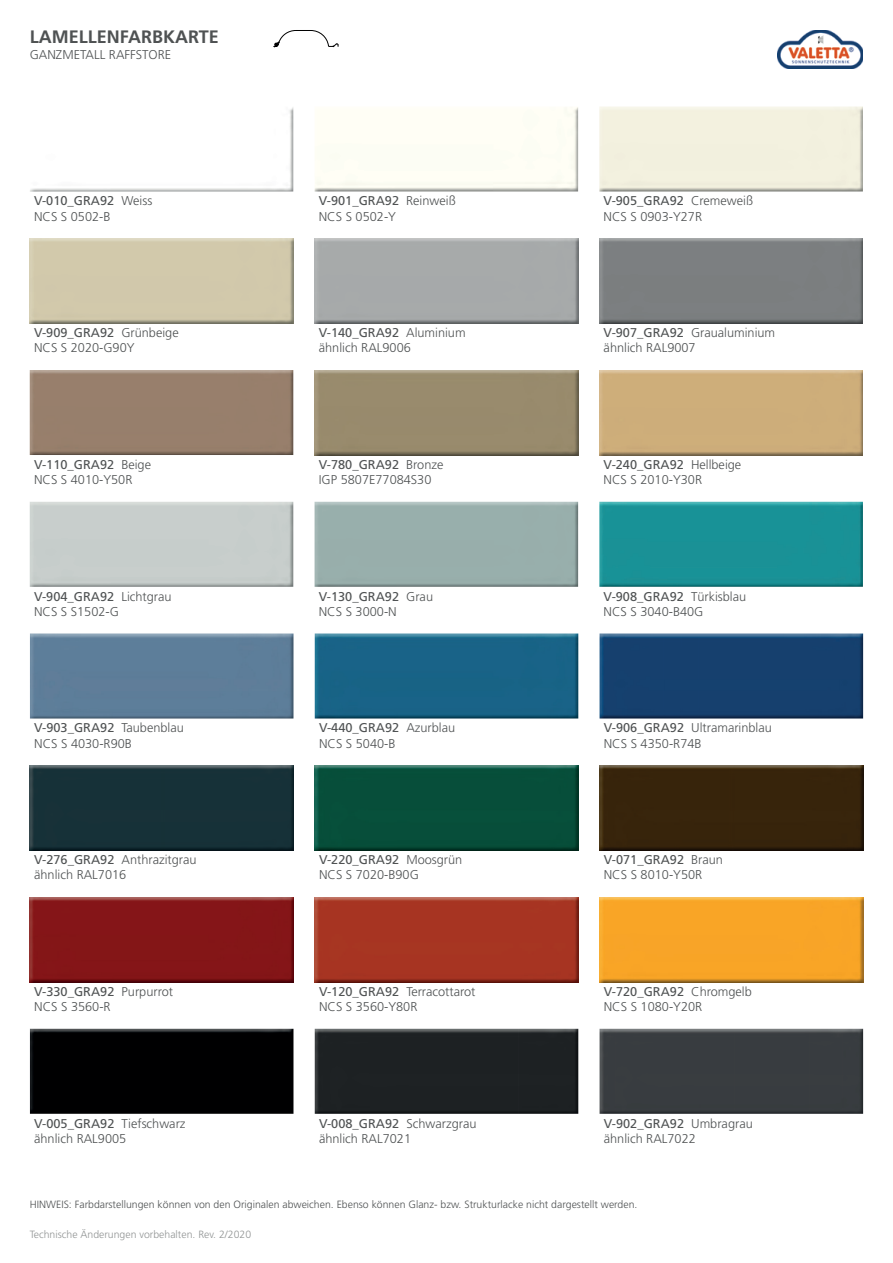
<style>
.page{position:relative;width:893px;height:1263px;background:#fff}
.page>*{position:absolute;margin:0;border:0;box-sizing:border-box;transform-origin:0 0}
.t1{font:700 18px "Frutiger";color:#4f5253}
.t2{font:300 12.75px/15.3px "Frutiger";color:#4f5253}
.t3{font:300 10.5px "Frutiger";color:#4f5253}
.t4{font:300 10.5px "Frutiger";color:#929595}
.s1{font-weight:400}
</style>
<div class="page">
<img style="left:778px;top:30px;width:85px;height:38px">
<img style="left:30px;top:107px;width:263px;height:85px">
<div style="left:315px;top:107px;width:263px;height:85px;background:#fffef5"></div>
<img style="left:599px;top:107px;width:264px;height:85px">
<img style="left:30px;top:238px;width:263px;height:85px">
<img style="left:315px;top:238px;width:263px;height:85px">
<img style="left:599px;top:238px;width:264px;height:85px">
<img style="left:30px;top:370px;width:263px;height:85px">
<img style="left:315px;top:370px;width:263px;height:85px">
<img style="left:599px;top:370px;width:264px;height:85px">
<img style="left:30px;top:502px;width:263px;height:85px">
<img style="left:315px;top:502px;width:263px;height:85px">
<img style="left:599px;top:502px;width:264px;height:85px">
<img style="left:30px;top:634px;width:263px;height:85px">
<img style="left:315px;top:634px;width:263px;height:85px">
<img style="left:599px;top:634px;width:264px;height:85px">
<img style="left:30px;top:765px;width:263px;height:85px">
<img style="left:315px;top:765px;width:263px;height:85px">
<img style="left:599px;top:765px;width:264px;height:85px">
<img style="left:30px;top:897px;width:263px;height:85px">
<img style="left:315px;top:897px;width:263px;height:85px">
<img style="left:599px;top:897px;width:264px;height:85px">
<div style="left:30px;top:1029px;width:263px;height:85px;background:#000001"></div>
<img style="left:315px;top:1029px;width:263px;height:85px">
<img style="left:599px;top:1029px;width:264px;height:85px">
<svg style="left:274px;top:30px;width:65px;height:17px"></svg>
<h1 class="t1" style="left:30px;top:30px;width:191px">LAMELLENFARBKARTE</h1>
<p class="t2" style="left:30px;top:48px;width:143px">GANZMETALL RAFFSTORE</p>
<p class="t2" style="left:34px;top:194px;width:120px"><span class="s1">V-010_GRA92</span> Weiss<br>NCS S 0502-B</p>
<p class="t2" style="left:319px;top:194px;width:138px"><span class="s1">V-901_GRA92</span> Reinweiß<br>NCS S 0502-Y</p>
<p class="t2" style="left:604px;top:194px;width:151px"><span class="s1">V-905_GRA92</span> Cremeweiß<br>NCS S 0903-Y27R</p>
<p class="t2" style="left:34px;top:326px;width:146px"><span class="s1">V-909_GRA92</span> Grünbeige<br>NCS S 2020-G90Y</p>
<p class="t2" style="left:319px;top:326px;width:148px"><span class="s1">V-140_GRA92</span> Aluminium ähnlich RAL9006</p>
<p class="t2" style="left:604px;top:326px;width:173px"><span class="s1">V-907_GRA92</span> Graualuminium ähnlich RAL9007</p>
<p class="t2" style="left:34px;top:458px;width:119px"><span class="s1">V-110_GRA92</span> Beige<br>NCS S 4010-Y50R</p>
<p class="t2" style="left:319px;top:458px;width:126px"><span class="s1">V-780_GRA92</span> Bronze<br>IGP 5807E77084S30</p>
<p class="t2" style="left:604px;top:458px;width:139px"><span class="s1">V-240_GRA92</span> Hellbeige<br>NCS S 2010-Y30R</p>
<p class="t2" style="left:34px;top:589px;width:139px"><span class="s1">V-904_GRA92</span> Lichtgrau<br>NCS S S1502-G</p>
<p class="t2" style="left:319px;top:589px;width:116px"><span class="s1">V-130_GRA92</span> Grau<br>NCS S 3000-N</p>
<p class="t2" style="left:604px;top:589px;width:144px"><span class="s1">V-908_GRA92</span> Türkisblau<br>NCS S 3040-B40G</p>
<p class="t2" style="left:34px;top:721px;width:151px"><span class="s1">V-903_GRA92</span> Taubenblau<br>NCS S 4030-R90B</p>
<p class="t2" style="left:319px;top:721px;width:138px"><span class="s1">V-440_GRA92</span> Azurblau<br>NCS S 5040-B</p>
<p class="t2" style="left:604px;top:721px;width:170px"><span class="s1">V-906_GRA92</span> Ultramarinblau<br>NCS S 4350-R74B</p>
<p class="t2" style="left:34px;top:853px;width:164px"><span class="s1">V-276_GRA92</span> Anthrazitgrau ähnlich RAL7016</p>
<p class="t2" style="left:319px;top:853px;width:145px"><span class="s1">V-220_GRA92</span> Moosgrün<br>NCS S 7020-B90G</p>
<p class="t2" style="left:604px;top:853px;width:121px"><span class="s1">V-071_GRA92</span> Braun<br>NCS S 8010-Y50R</p>
<p class="t2" style="left:34px;top:985px;width:140px"><span class="s1">V-330_GRA92</span> Purpurrot<br>NCS S 3560-R</p>
<p class="t2" style="left:319px;top:985px;width:158px"><span class="s1">V-120_GRA92</span> Terracottarot<br>NCS S 3560-Y80R</p>
<p class="t2" style="left:604px;top:985px;width:150px"><span class="s1">V-720_GRA92</span> Chromgelb<br>NCS S 1080-Y20R</p>
<p class="t2" style="left:34px;top:1117px;width:153px"><span class="s1">V-005_GRA92</span> Tiefschwarz ähnlich RAL9005</p>
<p class="t2" style="left:319px;top:1117px;width:159px"><span class="s1">V-008_GRA92</span> Schwarzgrau ähnlich RAL7021</p>
<p class="t2" style="left:604px;top:1117px;width:150px"><span class="s1">V-902_GRA92</span> Umbragrau ähnlich RAL7022</p>
<p class="t3" style="left:30px;top:1200px;width:609px">HINWEIS: Farbdarstellungen können von den Originalen abweichen. Ebenso können Glanz- bzw. Strukturlacke nicht dargestellt werden.</p>
<p class="t4" style="left:30px;top:1230px;width:223px">Technische Änderungen vorbehalten. Rev. 2/2020</p>
</div>
